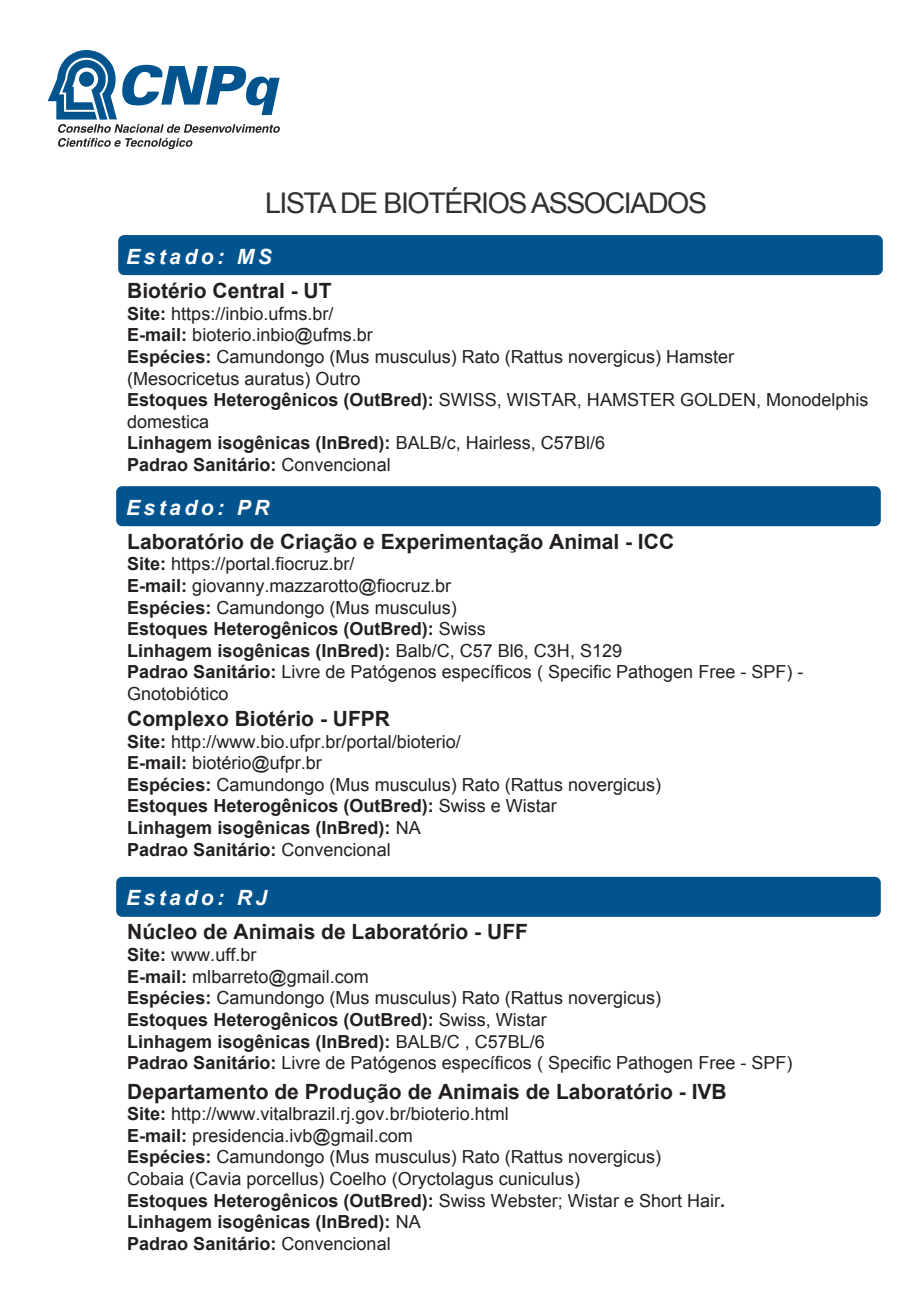
<style>
.page{position:relative;width:921px;height:1290px;background:#fff}
.page>*{position:absolute;margin:0;border:0;box-sizing:border-box;transform-origin:0 0}
.t1{font:28.5px "Arial";letter-spacing:-.05em;color:#312f30}
.t2{font:700 21px "Arial";color:#231f20}
.t3{font:italic 700 21px "Arial";letter-spacing:.165em;color:#fff}
.t4{font:18px/21.6px "Arial";color:#231f20}
.s1{font-weight:700}
</style>
<div class="page">
<div style="left:116px;top:486px;width:764px;height:40px;background:#01548e;border-radius:6px"></div>
<div style="left:118px;top:235px;width:764px;height:40px;background:#01548e;border-radius:6px"></div>
<div style="left:116px;top:876px;width:764px;height:40px;background:#01548e;border-radius:6px"></div>
<svg style="left:48px;top:50px;width:232px;height:99px"></svg>
<h1 class="t1" style="left:265px;top:184px;width:443px">LISTA DE BIOTÉRIOS ASSOCIADOS</h1>
<p class="t3" style="left:126px;top:242px;width:147px">Estado: MS</p>
<p class="t2" style="left:127px;top:277px;width:206px">Biotério Central - UT</p>
<p class="t4" style="left:127px;top:303px;width:742px"><span class="s1">Site:</span> https://inbio.ufms.br/<br><span class="s1">E-mail:</span> bioterio.inbio@ufms.br<br><span class="s1">Espécies:</span> Camundongo (Mus musculus) Rato (Rattus novergicus) Hamster<br>(Mesocricetus auratus) Outro<br><span class="s1">Estoques Heterogênicos (OutBred):</span> SWISS, WISTAR, HAMSTER GOLDEN, Monodelphis domestica<br><span class="s1">Linhagem isogênicas (InBred):</span> BALB/c, Hairless, C57Bl/6<br><span class="s1">Padrao Sanitário:</span> Convencional</p>
<p class="t3" style="left:126px;top:493px;width:145px">Estado: PR</p>
<p class="t2" style="left:127px;top:527px;width:548px">Laboratório de Criação e Experimentação Animal - ICC</p>
<p class="t4" style="left:127px;top:553px;width:677px"><span class="s1">Site:</span> https://portal.fiocruz.br/<br><span class="s1">E-mail:</span> giovanny.mazzarotto@fiocruz.br<br><span class="s1">Espécies:</span> Camundongo (Mus musculus)<br><span class="s1">Estoques Heterogênicos (OutBred):</span> Swiss<br><span class="s1">Linhagem isogênicas (InBred):</span> Balb/C, C57 Bl6, C3H, S129<br><span class="s1">Padrao Sanitário:</span> Livre de Patógenos específicos ( Specific Pathogen Free - SPF) - Gnotobiótico</p>
<p class="t2" style="left:127px;top:704px;width:264px">Complexo Biotério - UFPR</p>
<p class="t4" style="left:127px;top:730px;width:535px"><span class="s1">Site:</span> http://www.bio.ufpr.br/portal/bioterio/<br><span class="s1">E-mail:</span> biotério@ufpr.br<br><span class="s1">Espécies:</span> Camundongo (Mus musculus) Rato (Rattus novergicus)<br><span class="s1">Estoques Heterogênicos (OutBred):</span> Swiss e Wistar<br><span class="s1">Linhagem isogênicas (InBred):</span> NA<br><span class="s1">Padrao Sanitário:</span> Convencional</p>
<p class="t3" style="left:126px;top:884px;width:142px">Estado: RJ</p>
<p class="t2" style="left:127px;top:918px;width:402px">Núcleo de Animais de Laboratório - UFF</p>
<p class="t4" style="left:127px;top:944px;width:666px"><span class="s1">Site:</span> www.uff.br<br><span class="s1">E-mail:</span> mlbarreto@gmail.com<br><span class="s1">Espécies:</span> Camundongo (Mus musculus) Rato (Rattus novergicus)<br><span class="s1">Estoques Heterogênicos (OutBred):</span> Swiss, Wistar<br><span class="s1">Linhagem isogênicas (InBred):</span> BALB/C , C57BL/6<br><span class="s1">Padrao Sanitário:</span> Livre de Patógenos específicos ( Specific Pathogen Free - SPF)</p>
<p class="t2" style="left:127px;top:1077px;width:601px">Departamento de Produção de Animais de Laboratório - IVB</p>
<p class="t4" style="left:127px;top:1103px;width:599px"><span class="s1">Site:</span> http://www.vitalbrazil.rj.gov.br/bioterio.html<br><span class="s1">E-mail:</span> presidencia.ivb@gmail.com<br><span class="s1">Espécies:</span> Camundongo (Mus musculus) Rato (Rattus novergicus)<br>Cobaia (Cavia porcellus) Coelho (Oryctolagus cuniculus)<br><span class="s1">Estoques Heterogênicos (OutBred):</span> Swiss Webster; Wistar e Short Hair<span class="s1">.<br>Linhagem isogênicas (InBred):</span> NA<br><span class="s1">Padrao Sanitário:</span> Convencional</p>
</div>
